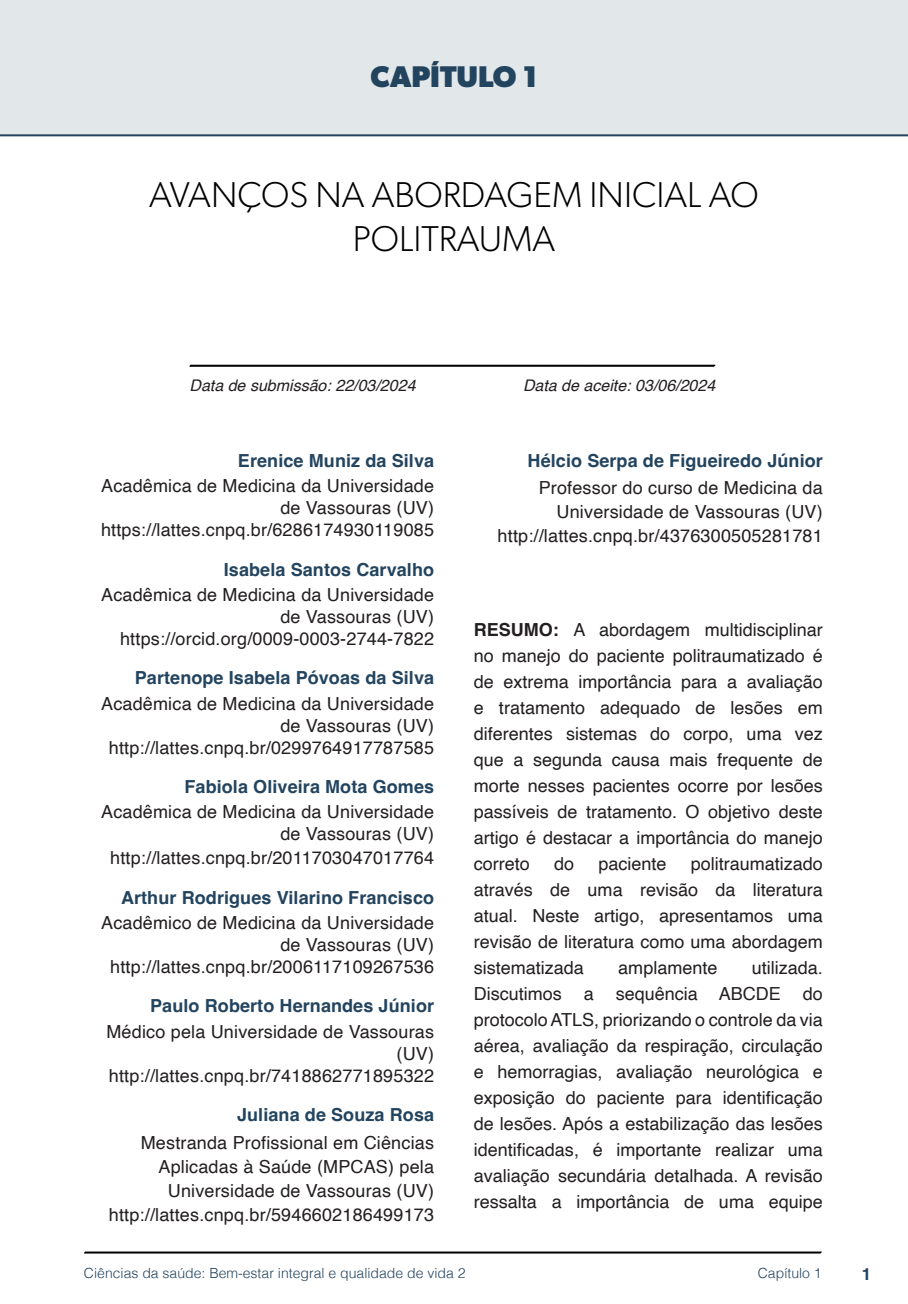
<style>
.page{position:relative;width:908px;height:1304px;background:#fff}
.page>*{position:absolute;margin:0;border:0;box-sizing:border-box;transform-origin:0 0}
.nome_artigos{font:300 36px/44px "Gibson";color:#000;text-align:center}
.capítulos{font:700 30px "Gibson";color:#23445f}
.Resumos_e_PC_TXT{font:18px/26px "Helvetica";color:#231f20;text-align:justify}
.info_autores{font:18px/22px "Helvetica";letter-spacing:.01em;color:#231f20;text-align:right}
.nome_autores{font:700 18px "Helvetica";letter-spacing:.005em;color:#23445f}
.t1{font:700 16.8px "Helvetica";color:#23445f}
.data{font:italic 16px "Helvetica";color:#231f20}
.t2{font:300 14px "Helvetica";color:#23445f}
.s1{font-weight:700}
</style>
<div class="page">
<svg style="left:84px;top:1251px;width:737px;height:3px;background:#515151"></svg>
<div style="left:0;top:0;width:907px;height:136px;background:#e2e7e9"></div>
<svg style="left:189px;top:364px;width:526px;height:3px;background:#4f4f4f"></svg>
<div style="left:64px;top:74px;width:61px;height:54px;background:#e2e7e9"></div>
<p class="capítulos" style="left:370px;top:58px;width:168px">CAPÍTULO 1</p>
<p class="nome_artigos" style="left:149px;top:172px;width:611px">AVANÇOS NA ABORDAGEM INICIAL AO<br>POLITRAUMA</p>
<p class="data" style="left:189px;top:373px;width:227px">Data de submissão: 22/03/2024</p>
<p class="data" style="left:523px;top:373px;width:194px">Data de aceite: 03/06/2024</p>
<p class="nome_autores" style="left:238px;top:450px;width:197px">Erenice Muniz da Silva</p>
<p class="info_autores" style="left:101px;top:476px;width:334px">Acadêmica de Medicina da Universidade de Vassouras (UV)</p>
<p class="info_autores" style="left:101px;top:520px;width:334px">https://lattes.cnpq.br/6286174930119085</p>
<p class="nome_autores" style="left:224px;top:558px;width:212px">Isabela Santos Carvalho</p>
<p class="info_autores" style="left:101px;top:584px;width:334px">Acadêmica de Medicina da Universidade de Vassouras (UV)</p>
<p class="info_autores" style="left:120px;top:628px;width:315px">https://orcid.org/0009-0003-2744-7822</p>
<p class="nome_autores" style="left:135px;top:667px;width:301px">Partenope Isabela Póvoas da Silva</p>
<p class="info_autores" style="left:101px;top:693px;width:334px">Acadêmica de Medicina da Universidade de Vassouras (UV)</p>
<p class="info_autores" style="left:109px;top:737px;width:326px">http://lattes.cnpq.br/0299764917787585</p>
<p class="nome_autores" style="left:184px;top:776px;width:251px">Fabiola Oliveira Mota Gomes</p>
<p class="info_autores" style="left:101px;top:802px;width:334px">Acadêmica de Medicina da Universidade de Vassouras (UV)</p>
<p class="info_autores" style="left:110px;top:848px;width:325px">http://lattes.cnpq.br/2011703047017764</p>
<p class="nome_autores" style="left:121px;top:886px;width:314px">Arthur Rodrigues Vilarino Francisco</p>
<p class="info_autores" style="left:101px;top:912px;width:334px">Acadêmico de Medicina da Universidade de Vassouras (UV)</p>
<p class="info_autores" style="left:110px;top:956px;width:325px">http://lattes.cnpq.br/2006117109267536</p>
<p class="nome_autores" style="left:150px;top:995px;width:285px">Paulo Roberto Hernandes Júnior</p>
<p class="info_autores" style="left:106px;top:1021px;width:329px">Médico pela Universidade de Vassouras (UV)</p>
<p class="info_autores" style="left:109px;top:1065px;width:326px">http://lattes.cnpq.br/7418862771895322</p>
<p class="nome_autores" style="left:237px;top:1104px;width:198px">Juliana de Souza Rosa</p>
<p class="info_autores" style="left:141px;top:1131px;width:295px;line-height:24px">Mestranda Profissional em Ciências<br>Aplicadas à Saúde (MPCAS) pela<br>Universidade de Vassouras (UV)</p>
<p class="info_autores" style="left:109px;top:1204px;width:326px">http://lattes.cnpq.br/5946602186499173</p>
<p class="nome_autores" style="left:527px;top:450px;width:296px">Hélcio Serpa de Figueiredo Júnior</p>
<p class="info_autores" style="left:538px;top:477px;width:285px;line-height:24px">Professor do curso de Medicina da<br>Universidade de Vassouras (UV)</p>
<p class="info_autores" style="left:497px;top:526px;width:326px">http://lattes.cnpq.br/4376300505281781</p>
<p class="Resumos_e_PC_TXT" style="left:473px;top:618px;width:350px"><span class="s1">RESUMO:</span> A abordagem multidisciplinar no manejo do paciente politraumatizado é de extrema importância para a avaliação e tratamento adequado de lesões em diferentes sistemas do corpo, uma vez que a segunda causa mais frequente de morte nesses pacientes ocorre por lesões passíveis de tratamento. O objetivo deste artigo é destacar a importância do manejo correto</p>
<p class="Resumos_e_PC_TXT" style="left:473px;top:852px;width:350px;text-indent:217px">politraumatizado através de uma revisão da literatura atual. Neste artigo, apresentamos uma revisão de literatura como uma abordagem sistematizada</p>
<p class="Resumos_e_PC_TXT" style="left:554px;top:852px;width:22px">do</p>
<p class="Resumos_e_PC_TXT" style="left:598px;top:852px;width:70px">paciente</p>
<p class="Resumos_e_PC_TXT" style="left:473px;top:956px;width:350px;text-indent:278px">utilizada.<br>Discutimos a sequência ABCDE do protocolo ATLS, priorizando o controle da via aérea, avaliação da respiração, circulação e hemorragias, avaliação neurológica e exposição do paciente para identificação de lesões. Após a estabilização das lesões identificadas, é importante realizar uma avaliação secundária detalhada. A revisão ressalta a importância de uma equipe</p>
<p class="Resumos_e_PC_TXT" style="left:618px;top:956px;width:101px">amplamente</p>
<p class="t2" style="left:84px;top:1261px;width:383px">Ciências da saúde: Bem-estar integral e qualidade de vida 2</p>
<p class="t2" style="left:757px;top:1261px;width:65px">Capítulo 1</p>
<p class="t1" style="left:861px;top:1264px;width:11px">1</p>
</div>
